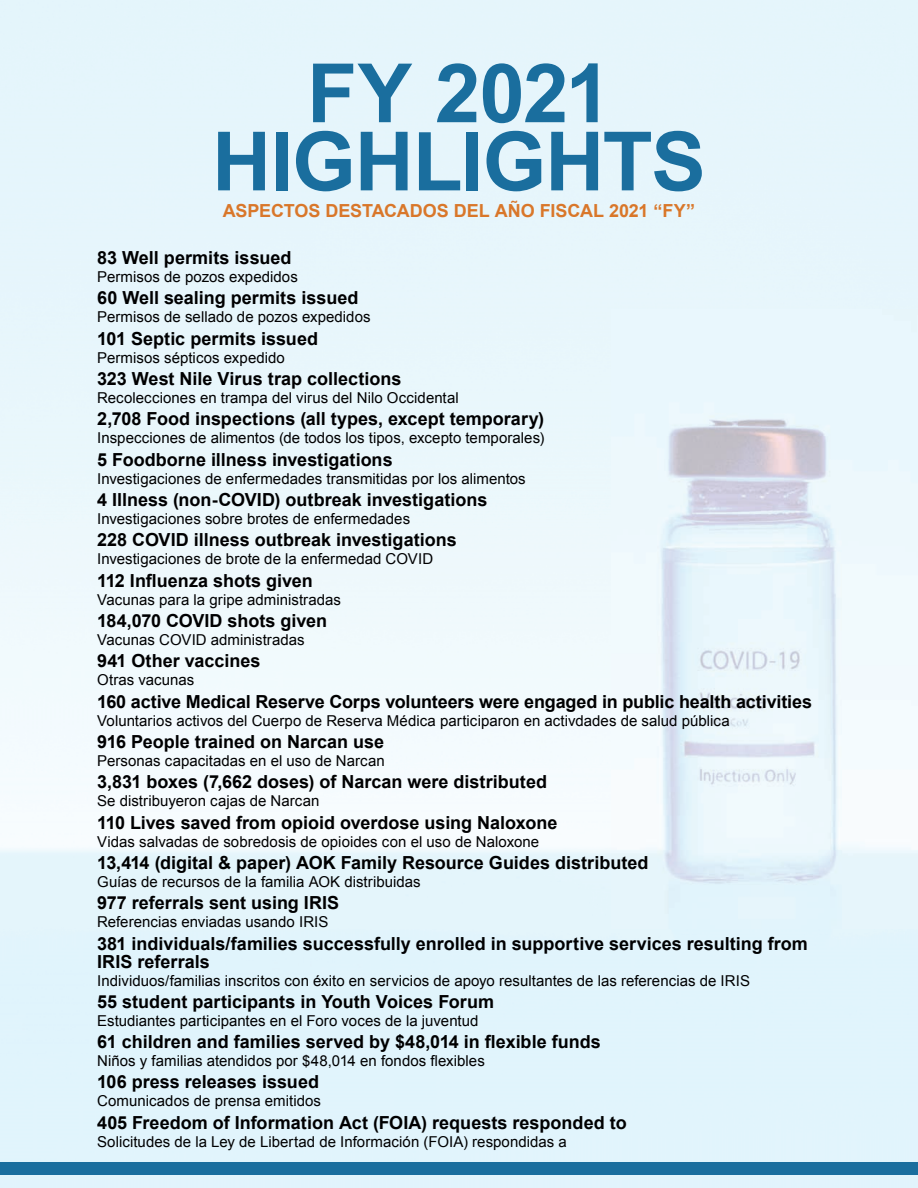
<style>
.page{position:relative;width:918px;height:1188px;background:#fff}
.page>*{position:absolute;margin:0;border:0;box-sizing:border-box;transform-origin:0 0}
.t1{font:700 81.75px/68.1px "Arial";letter-spacing:-.015em;color:#1a6e9e;text-align:center}
.t2{font:700 18px/18px "Arial";color:#000001}
.t3{font:700 18px "Arial";letter-spacing:-.005em;color:#d9772a}
.t4{font:15px "Arial";letter-spacing:.005em;color:#000001}
</style>
<div class="page">
<img style="left:0;top:0;width:918px;height:1188px">
<div style="left:1px;top:1162px;width:917px;height:12px;background:#1a6e9e"></div>
<h1 class="t1" style="left:212px;top:62px;width:495px">FY 2021<br>HIGHLIGHTS</h1>
<p class="t3" style="left:223px;top:199px;width:474px">ASPECTOS DESTACADOS DEL AÑO FISCAL 2021 “FY”</p>
<p class="t2" style="left:97px;top:249px;width:196px">83 Well permits issued</p>
<p class="t4" style="left:97px;top:267px;width:202px">Permisos de pozos expedidos</p>
<p class="t2" style="left:97px;top:290px;width:263px">60 Well sealing permits issued</p>
<p class="t4" style="left:97px;top:307px;width:275px">Permisos de sellado de pozos expedidos</p>
<p class="t2" style="left:97px;top:330px;width:222px">101 Septic permits issued</p>
<p class="t4" style="left:97px;top:348px;width:189px">Permisos sépticos expedido</p>
<p class="t2" style="left:97px;top:370px;width:306px">323 West Nile Virus trap collections</p>
<p class="t4" style="left:97px;top:388px;width:363px">Recolecciones en trampa del virus del Nilo Occidental</p>
<p class="t2" style="left:97px;top:411px;width:449px">2,708 Food inspections (all types, except temporary)</p>
<p class="t4" style="left:97px;top:428px;width:449px">Inspecciones de alimentos (de todos los tipos, excepto temporales)</p>
<p class="t2" style="left:97px;top:451px;width:297px">5 Foodborne illness investigations</p>
<p class="t4" style="left:97px;top:469px;width:430px">Investigaciones de enfermedades transmitidas por los alimentos</p>
<p class="t2" style="left:97px;top:491px;width:392px">4 Illness (non-COVID) outbreak investigations</p>
<p class="t4" style="left:97px;top:509px;width:315px">Investigaciones sobre brotes de enfermedades</p>
<p class="t2" style="left:97px;top:532px;width:361px">228 COVID illness outbreak investigations</p>
<p class="t4" style="left:97px;top:549px;width:337px">Investigaciones de brote de la enfermedad COVID</p>
<p class="t2" style="left:97px;top:572px;width:217px">112 Influenza shots given</p>
<p class="t4" style="left:97px;top:590px;width:245px">Vacunas para la gripe administradas</p>
<p class="t2" style="left:97px;top:612px;width:232px">184,070 COVID shots given</p>
<p class="t4" style="left:97px;top:630px;width:209px">Vacunas COVID administradas</p>
<p class="t2" style="left:97px;top:653px;width:165px">941 Other vaccines</p>
<p class="t4" style="left:97px;top:670px;width:99px">Otras vacunas</p>
<p class="t2" style="left:97px;top:693px;width:716px">160 active Medical Reserve Corps volunteers were engaged in public health activities</p>
<p class="t4" style="left:97px;top:711px;width:634px">Voluntarios activos del Cuerpo de Reserva Médica participaron en activdades de salud pública</p>
<p class="t2" style="left:97px;top:733px;width:289px">916 People trained on Narcan use</p>
<p class="t4" style="left:97px;top:751px;width:289px">Personas capacitadas en el uso de Narcan</p>
<p class="t2" style="left:97px;top:774px;width:451px">3,831 boxes (7,662 doses) of Narcan were distributed</p>
<p class="t4" style="left:97px;top:791px;width:224px">Se distribuyeron cajas de Narcan</p>
<p class="t2" style="left:97px;top:814px;width:462px">110 Lives saved from opioid overdose using Naloxone</p>
<p class="t4" style="left:97px;top:831px;width:443px">Vidas salvadas de sobredosis de opioides con el uso de Naloxone</p>
<p class="t2" style="left:97px;top:854px;width:553px">13,414 (digital &amp; paper) AOK Family Resource Guides distributed</p>
<p class="t4" style="left:97px;top:872px;width:325px">Guías de recursos de la familia AOK distribuidas</p>
<p class="t2" style="left:97px;top:895px;width:244px">977 referrals sent using IRIS</p>
<p class="t4" style="left:97px;top:912px;width:233px">Referencias enviadas usando IRIS</p>
<p class="t2" style="left:97px;top:935px;width:712px">381 individuals/families successfully enrolled in supportive services resulting from<br>IRIS referrals</p>
<p class="t4" style="left:97px;top:970px;width:654px">Individuos/familias inscritos con éxito en servicios de apoyo resultantes de las referencias de IRIS</p>
<p class="t2" style="left:97px;top:993px;width:398px">55 student participants in Youth Voices Forum</p>
<p class="t4" style="left:97px;top:1011px;width:383px">Estudiantes participantes en el Foro voces de la juventud</p>
<p class="t2" style="left:97px;top:1033px;width:505px">61 children and families served by $48,014 in flexible funds</p>
<p class="t4" style="left:97px;top:1051px;width:389px">Niños y familias atendidos por $48,014 en fondos flexibles</p>
<p class="t2" style="left:97px;top:1074px;width:223px">106 press releases issued</p>
<p class="t4" style="left:97px;top:1091px;width:225px">Comunicados de prensa emitidos</p>
<p class="t2" style="left:97px;top:1114px;width:531px">405 Freedom of Information Act (FOIA) requests responded to</p>
<p class="t4" style="left:97px;top:1132px;width:471px">Solicitudes de la Ley de Libertad de Información (FOIA) respondidas a</p>
</div>
